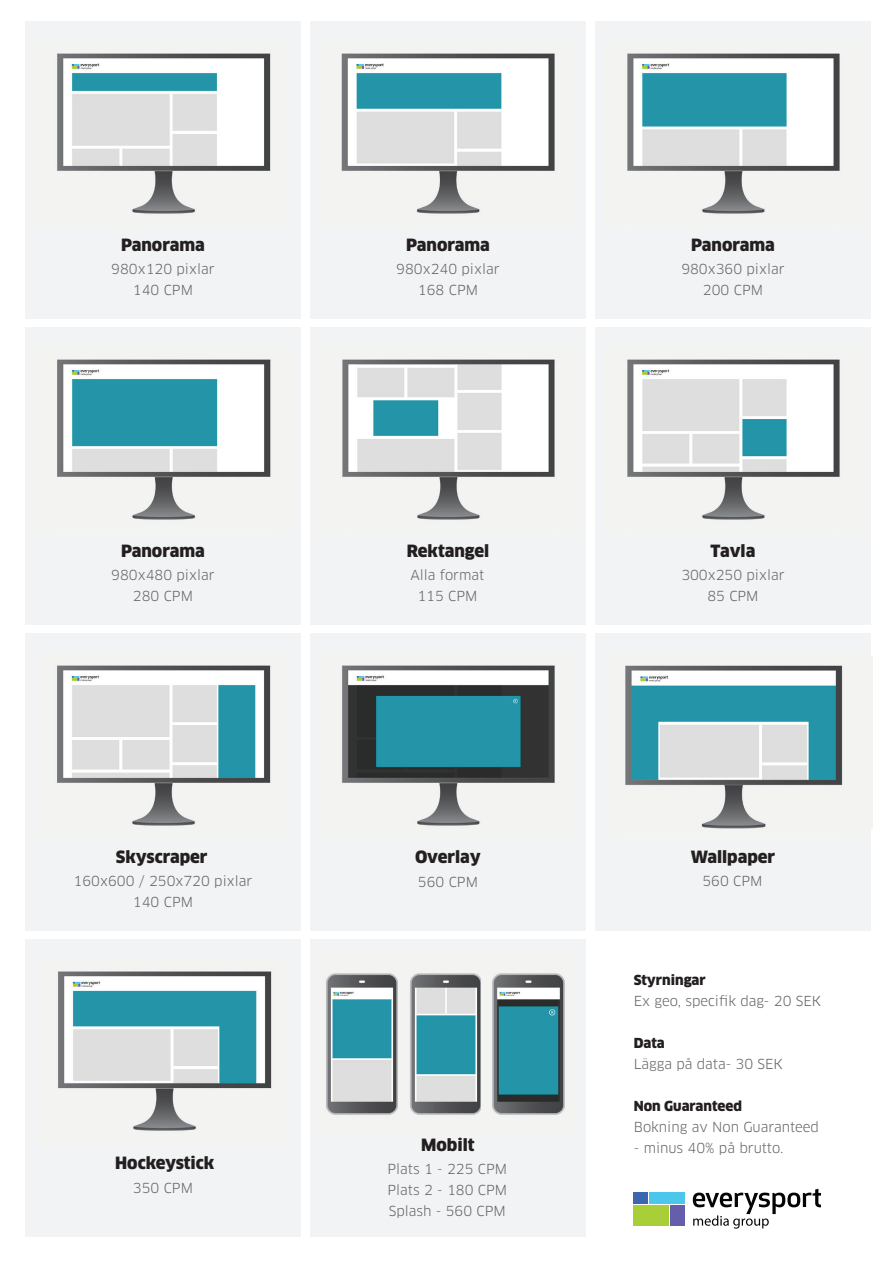
<style>
.page{position:relative;width:893px;height:1263px;background:#fff}
.page>*{position:absolute;margin:0;border:0;box-sizing:border-box;transform-origin:0 0}
.t1{font:900 16.5px "Clan Pro";color:#231f20}
.t2{font:13.5px/21px "Clan Pro";color:#636366;text-align:center}
.t3{font:900 13.5px "Clan Pro";color:#231f20}
</style>
<div class="page">
<div style="left:310px;top:21px;width:276px;height:297px;background:#f2f3f4"></div>
<div style="left:310px;top:327px;width:276px;height:297px;background:#f2f3f4"></div>
<div style="left:310px;top:633px;width:276px;height:297px;background:#f2f3f4"></div>
<div style="left:310px;top:939px;width:276px;height:297px;background:#f2f3f4"></div>
<div style="left:595px;top:21px;width:276px;height:297px;background:#f2f3f4"></div>
<div style="left:595px;top:327px;width:276px;height:297px;background:#f2f3f4"></div>
<div style="left:595px;top:633px;width:276px;height:297px;background:#f2f3f4"></div>
<div style="left:25px;top:21px;width:276px;height:297px;background:#f2f3f4"></div>
<div style="left:25px;top:327px;width:276px;height:297px;background:#f2f3f4"></div>
<div style="left:25px;top:633px;width:276px;height:297px;background:#f2f3f4"></div>
<div style="left:25px;top:939px;width:276px;height:297px;background:#f2f3f4"></div>
<img style="left:341px;top:53px;width:214px;height:161px">
<img style="left:627px;top:53px;width:213px;height:161px">
<img style="left:627px;top:359px;width:213px;height:161px">
<img style="left:57px;top:665px;width:214px;height:161px">
<img style="left:58px;top:971px;width:214px;height:160px">
<img style="left:342px;top:359px;width:213px;height:161px">
<img style="left:326px;top:973px;width:72px;height:142px">
<img style="left:410px;top:973px;width:71px;height:142px">
<img style="left:492px;top:973px;width:73px;height:142px">
<img style="left:57px;top:53px;width:214px;height:161px">
<img style="left:57px;top:359px;width:214px;height:161px">
<img style="left:342px;top:665px;width:213px;height:161px">
<img style="left:625px;top:656px;width:247px;height:172px">
<svg style="left:693px;top:1189px;width:128px;height:39px"></svg>
<div style="left:634px;top:1205px;width:34px;height:20px;background:#a8ce38"></div>
<div style="left:670px;top:1205px;width:15px;height:20px;background:#645faa"></div>
<div style="left:634px;top:1192px;width:13px;height:12px;background:#3b67b1"></div>
<div style="left:649px;top:1192px;width:36px;height:12px;background:#4ac7eb"></div>
<p class="t1" style="left:121px;top:235px;width:85px">Panorama</p>
<p class="t1" style="left:406px;top:235px;width:85px">Panorama</p>
<p class="t1" style="left:691px;top:235px;width:85px">Panorama</p>
<p class="t2" style="left:111px;top:258px;width:105px">980x120 pixlar<br>140 CPM</p>
<p class="t2" style="left:396px;top:258px;width:105px">980x240 pixlar<br>168 CPM</p>
<p class="t2" style="left:681px;top:258px;width:105px">980x360 pixlar<br>200 CPM</p>
<p class="t1" style="left:121px;top:541px;width:85px">Panorama</p>
<p class="t1" style="left:407px;top:541px;width:84px">Rektangel</p>
<p class="t1" style="left:711px;top:541px;width:46px">Tavla</p>
<p class="t2" style="left:111px;top:565px;width:105px">980x480 pixlar<br>280 CPM</p>
<p class="t2" style="left:410px;top:564px;width:75px">Alla format<br>115 CPM</p>
<p class="t2" style="left:681px;top:564px;width:105px">300x250 pixlar<br>85 CPM</p>
<p class="t1" style="left:116px;top:847px;width:93px">Skyscraper</p>
<p class="t1" style="left:415px;top:847px;width:67px">Overlay</p>
<p class="t1" style="left:691px;top:847px;width:86px">Wallpaper</p>
<p class="t2" style="left:74px;top:870px;width:180px">160x600 / 250x720 pixlar<br>140 CPM</p>
<p class="t2" style="left:418px;top:871px;width:62px">560 CPM</p>
<p class="t2" style="left:702px;top:870px;width:62px">560 CPM</p>
<p class="t1" style="left:115px;top:1153px;width:101px">Hockeystick</p>
<p class="t2" style="left:133px;top:1177px;width:62px">350 CPM</p>
<p class="t1" style="left:421px;top:1135px;width:55px">Mobilt</p>
<p class="t2" style="left:388px;top:1158px;width:121px;text-align:justify">Plats 1 - 225 CPM Plats 2 - 180 CPM Splash - 560 CPM</p>
<p class="t3" style="left:634px;top:971px;width:74px">Styrningar</p>
<p class="t2" style="left:634px;top:990px;width:189px">Ex geo, specifik dag- 20 SEK</p>
<p class="t3" style="left:634px;top:1034px;width:33px">Data</p>
<p class="t2" style="left:634px;top:1053px;width:151px">Lägga på data- 30 SEK</p>
<p class="t3" style="left:634px;top:1097px;width:110px">Non Guaranteed</p>
<p class="t2" style="left:634px;top:1116px;width:187px">Bokning av Non Guaranteed</p>
<p class="t2" style="left:634px;top:1137px;width:151px">- minus 40% på brutto.</p>
</div>
